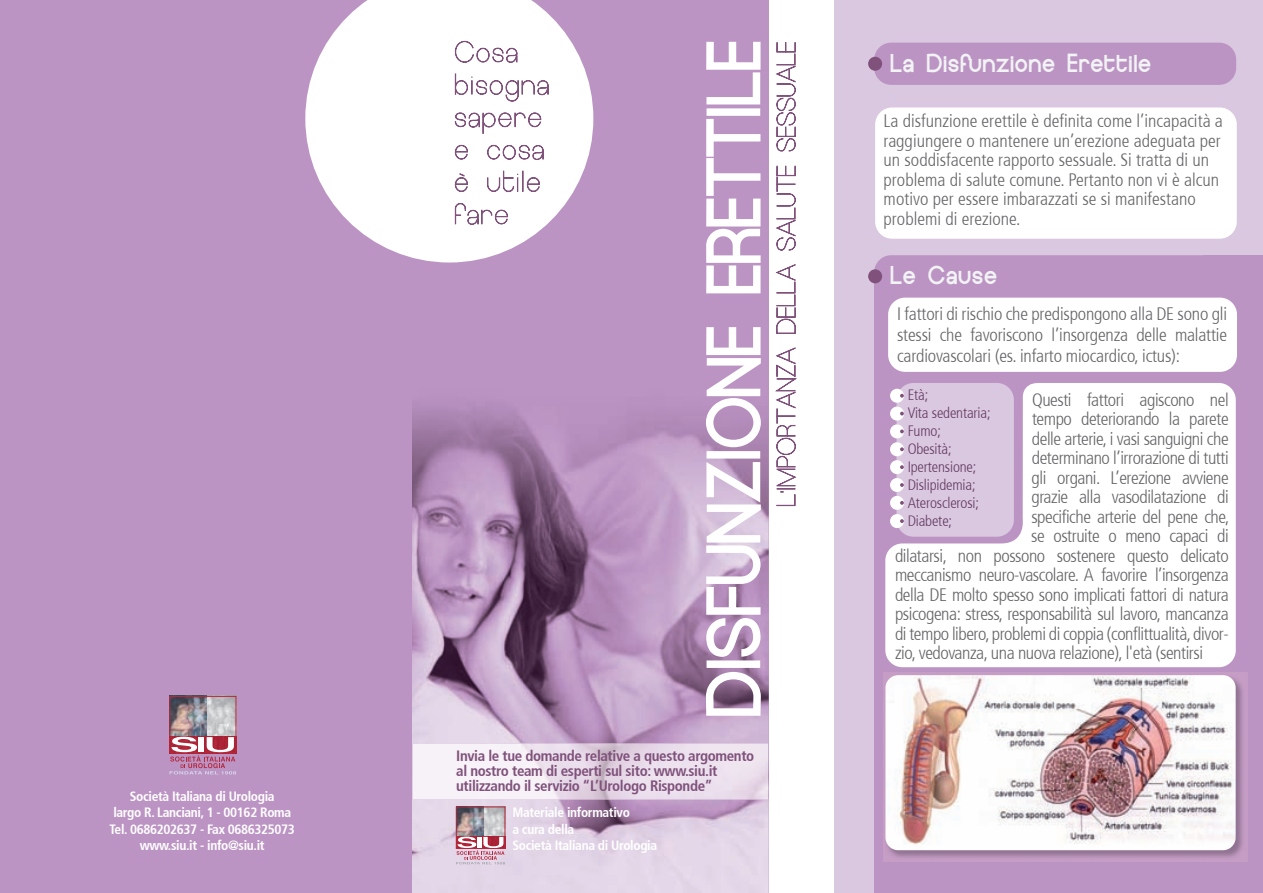
<style>
.page{position:relative;width:1263px;height:893px;background:#fff}
.page>*{position:absolute;margin:0;border:0;box-sizing:border-box;transform-origin:0 0}
.t1{font:62.25px "Europe Underground";color:#fff}
.t2{font:21px "Europe Underground";letter-spacing:.05em;color:#f2f3f4}
.t3{font:300 condensed 18px/20.7px "Frutiger 47";letter-spacing:-.025em;color:#636366;text-align:justify}
.t4{font:300 condensed 18px/19.5px "Frutiger 47";color:#636366}
.t5{font:700 condensed 15px/15px "Frutiger 67";letter-spacing:-.025em;color:#7f517b}
.t6{font:300 condensed 15px/18px "Frutiger 47";letter-spacing:-.01em;color:#623a5e}
.t7{font:700 condensed 13.5px/16.2px "Frutiger 67";letter-spacing:-.025em;color:#fff;text-align:center}
</style>
<div class="page">
<div style="left:0;top:0;width:769px;height:893px;background:#bc94c4"></div>
<img style="left:412px;top:110px;width:357px;height:783px">
<div style="left:834px;top:0;width:429px;height:893px;background:#dac7e0"></div>
<img style="left:207px;top:698px;width:27px;height:38px">
<img style="left:171px;top:698px;width:36px;height:38px">
<div style="left:169px;top:696px;width:67px;height:57px;border:1px solid #b7283c"></div>
<svg style="left:170px;top:737px;width:66px;height:37px"></svg>
<div style="left:875px;top:107px;width:362px;height:132px;background:#fff;border-radius:17px"></div>
<div style="left:874px;top:43px;width:362px;height:42px;background:#bc94c4;border-radius:17px"></div>
<div style="left:868px;top:57px;width:14px;height:14px;background:#7f517b;border-radius:50%"></div>
<div style="left:874px;top:276px;width:389px;height:617px;background:#bc94c4"></div>
<div style="left:874px;top:255px;width:377px;height:42px;background:#bc94c4;border-radius:17px"></div>
<div style="left:868px;top:269px;width:14px;height:14px;background:#7f517b;border-radius:50%"></div>
<div style="left:888px;top:298px;width:349px;height:74px;background:#fff;border-radius:17px"></div>
<div style="left:885px;top:383px;width:351px;height:284px;background:#fff"></div>
<div style="left:1203px;top:255px;width:60px;height:35px;background:#bc94c4"></div>
<img style="left:890px;top:681px;width:352px;height:176px">
<img style="left:885px;top:675px;width:351px;height:175px">
<div style="left:896px;top:383px;width:118px;height:154px;background:#dac7e0;border-radius:17px"></div>
<div style="left:890px;top:389px;width:14px;height:14px;background:#fff;border-radius:50%"></div>
<svg style="left:900px;top:394px;width:4px;height:4px"></svg>
<div style="left:890px;top:407px;width:14px;height:14px;background:#fff;border-radius:50%"></div>
<svg style="left:900px;top:412px;width:4px;height:3px"></svg>
<div style="left:890px;top:424px;width:14px;height:14px;background:#fff;border-radius:50%"></div>
<svg style="left:900px;top:429px;width:4px;height:4px"></svg>
<div style="left:890px;top:442px;width:14px;height:14px;background:#fff;border-radius:50%"></div>
<svg style="left:900px;top:447px;width:4px;height:4px"></svg>
<div style="left:890px;top:460px;width:14px;height:14px;background:#fff;border-radius:50%"></div>
<svg style="left:900px;top:465px;width:4px;height:4px"></svg>
<div style="left:890px;top:478px;width:14px;height:14px;background:#fff;border-radius:50%"></div>
<svg style="left:900px;top:483px;width:4px;height:4px"></svg>
<div style="left:890px;top:496px;width:14px;height:14px;background:#fff;border-radius:50%"></div>
<svg style="left:900px;top:501px;width:4px;height:4px"></svg>
<div style="left:890px;top:514px;width:14px;height:14px;background:#fff;border-radius:50%"></div>
<svg style="left:900px;top:519px;width:4px;height:4px"></svg>
<svg style="left:775px;top:348px;width:22px;height:158px"></svg>
<svg style="left:776px;top:264px;width:20px;height:70px"></svg>
<svg style="left:776px;top:166px;width:20px;height:84px"></svg>
<svg style="left:776px;top:42px;width:20px;height:109px"></svg>
<svg style="left:305px;top:0;width:288px;height:262px;fill:#fff"></svg>
<svg style="left:455px;top:41px;width:62px;height:22px"></svg>
<svg style="left:455px;top:74px;width:93px;height:27px;background:#e7dee6"></svg>
<svg style="left:455px;top:113px;width:86px;height:21px;background:#e2d8e1"></svg>
<svg style="left:455px;top:145px;width:13px;height:14px"></svg>
<svg style="left:487px;top:145px;width:56px;height:15px"></svg>
<svg style="left:455px;top:173px;width:13px;height:19px"></svg>
<svg style="left:487px;top:171px;width:53px;height:21px"></svg>
<svg style="left:455px;top:203px;width:53px;height:22px"></svg>
<img style="left:458px;top:836px;width:45px;height:1px">
<img style="left:483px;top:809px;width:20px;height:27px">
<img style="left:458px;top:809px;width:25px;height:27px">
<div style="left:456px;top:807px;width:49px;height:42px;border:1px solid #b7283c"></div>
<svg style="left:456px;top:837px;width:49px;height:27px"></svg>
<img style="left:413px;top:743px;width:355px;height:57px">
<p class="t7" style="left:110px;top:788px;width:187px">Società Italiana di Urologia<br>largo R. Lanciani, 1 - 00162 Roma<br>Tel. 0686202637 - Fax 0686325073 www.siu.it - info@siu.it</p>
<h1 class="t1" style="left:687px;top:716px;width:678px;rotate:-90deg">DISFUNZIONE ERETTILE</h1>
<p class="t5" style="left:456px;top:749px;width:300px">Invia le tue domande relative a questo argomento al nostro team di esperti sul sito: www.siu.it utilizzando il servizio “L’Urologo Risponde”</p>
<p class="t7" style="left:512px;top:805px;width:146px;text-align:left">Materiale informativo<br>a cura della<br>Società Italiana di Urologia</p>
<p class="t2" style="left:891px;top:47px;width:262px">La Disfunzione Erettile</p>
<p class="t4" style="left:884px;top:111px;width:341px">La disfunzione erettile è definita come l’incapacità a raggiungere o mantenere un’erezione adeguata per un soddisfacente rapporto sessuale. Si tratta di un problema di salute comune. Pertanto non vi è alcun motivo per essere imbarazzati se si manifestano problemi di erezione.</p>
<p class="t2" style="left:891px;top:260px;width:108px">Le Cause</p>
<p class="t3" style="left:897px;top:304px;width:331px">I fattori di rischio che predispongono alla DE sono gli stessi che favoriscono l’insorgenza delle malattie cardiovascolari (es. infarto miocardico, ictus):</p>
<p class="t3" style="left:1032px;top:389px;width:198px">Questi fattori agiscono nel</p>
<p class="t3" style="left:1032px;top:409px;width:198px">tempo deteriorando la parete</p>
<p class="t3" style="left:1032px;top:428px;width:198px">delle arterie, i vasi sanguigni che</p>
<p class="t3" style="left:1032px;top:448px;width:198px">determinano l’irrorazione di tutti</p>
<p class="t3" style="left:1032px;top:467px;width:199px">gli organi. L’erezione avviene</p>
<p class="t3" style="left:1031px;top:487px;width:199px">grazie alla vasodilatazione di</p>
<p class="t3" style="left:1031px;top:506px;width:199px">specifiche arterie del pene che,</p>
<p class="t3" style="left:1031px;top:526px;width:199px">se ostruite o meno capaci di</p>
<p class="t3" style="left:895px;top:545px;width:335px">dilatarsi, non possono sostenere questo delicato</p>
<p class="t3" style="left:895px;top:565px;width:335px">meccanismo neuro-vascolare. A favorire l’insorgenza</p>
<p class="t3" style="left:895px;top:584px;width:335px">della DE molto spesso sono implicati fattori di natura</p>
<p class="t3" style="left:895px;top:604px;width:335px">psicogena: stress, responsabilità sul lavoro, mancanza</p>
<p class="t3" style="left:895px;top:623px;width:335px">di tempo libero, problemi di coppia (conflittualità, divor-</p>
<p class="t3" style="left:895px;top:643px;width:309px">zio, vedovanza, una nuova relazione), l'età (sentirsi</p>
<p class="t6" style="left:908px;top:386px;width:84px">Età;<br>Vita sedentaria;<br>Fumo;<br>Obesità;<br>Ipertensione;<br>Dislipidemia;<br>Aterosclerosi;<br>Diabete;</p>
</div>
